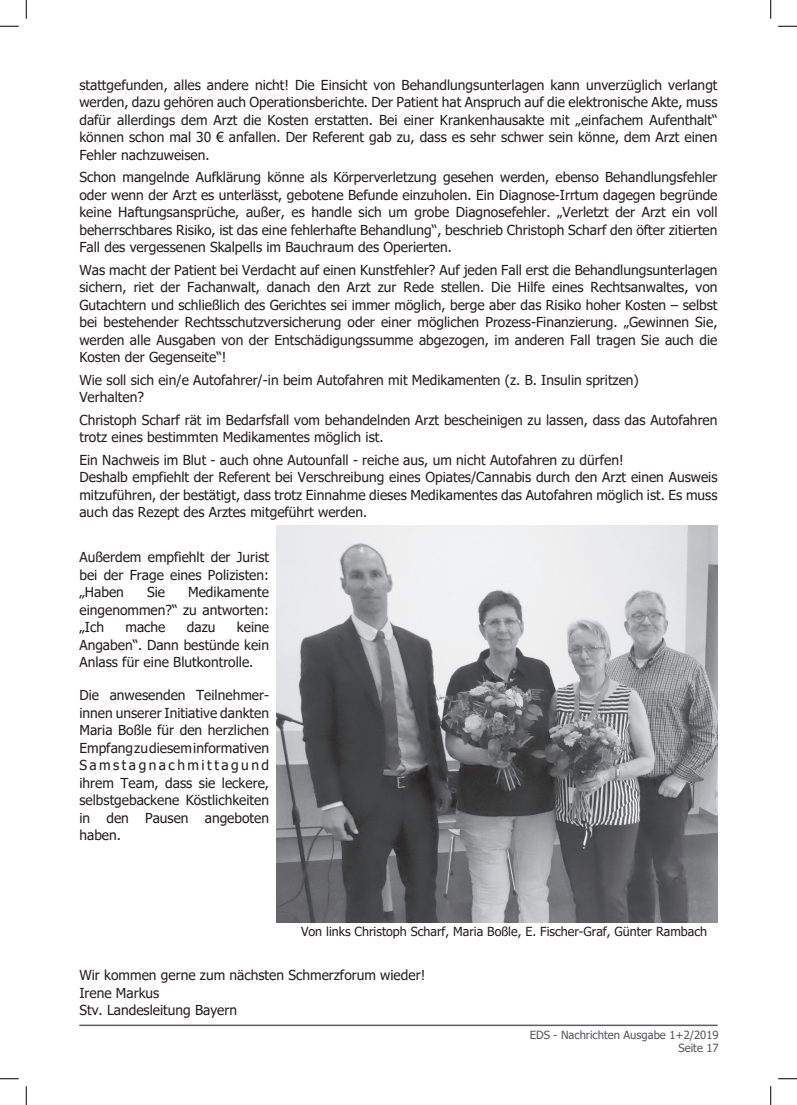
<style>
.page{position:relative;width:797px;height:1105px;background:#fff}
.page>*{position:absolute;margin:0;border:0;box-sizing:border-box;transform-origin:0 0}
.t1{font:13.75px/17.5px "Tahoma";color:#231f20;text-align:justify}
.t2{font:12.5px "Tahoma";color:#231f20}
.t3{font:11.25px/13.5px "Tahoma";color:#57585a;text-align:right}
</style>
<div class="page">
<hr style="left:79px;top:1025px;width:638px;height:1px;background:#57585a">
<img style="left:276px;top:526px;width:441px;height:397px">
<svg style="left:0;top:25px;width:19px;height:2px"></svg>
<svg style="left:778px;top:25px;width:19px;height:2px"></svg>
<svg style="left:0;top:1078px;width:19px;height:1px"></svg>
<svg style="left:778px;top:1078px;width:19px;height:1px"></svg>
<svg style="left:25px;top:0;width:2px;height:19px"></svg>
<svg style="left:25px;top:1086px;width:2px;height:19px"></svg>
<svg style="left:770px;top:0;width:1px;height:19px"></svg>
<svg style="left:770px;top:1086px;width:1px;height:19px"></svg>
<p class="t1" style="left:79px;top:77px;width:639px">stattgefunden, alles andere nicht! Die Einsicht von Behandlungsunterlagen kann unverzüglich verlangt werden, dazu gehören auch Operationsberichte. Der Patient hat Anspruch auf die elektronische Akte, muss dafür allerdings dem Arzt die Kosten erstatten. Bei einer Krankenhausakte mit „einfachem Aufenthalt“ können schon mal 30 € anfallen. Der Referent gab zu, dass es sehr schwer sein könne, dem Arzt einen Fehler nachzuweisen.</p>
<p class="t1" style="left:79px;top:169px;width:639px">Schon mangelnde Aufklärung könne als Körperverletzung gesehen werden, ebenso Behandlungsfehler oder wenn der Arzt es unterlässt, gebotene Befunde einzuholen. Ein Diagnose-Irrtum dagegen begründe keine Haftungsansprüche, außer, es handle sich um grobe Diagnosefehler. „Verletzt der Arzt ein voll beherrschbares Risiko, ist das eine fehlerhafte Behandlung“, beschrieb Christoph Scharf den öfter zitierten Fall des vergessenen Skalpells im Bauchraum des Operierten.</p>
<p class="t1" style="left:79px;top:262px;width:639px">Was macht der Patient bei Verdacht auf einen Kunstfehler? Auf jeden Fall erst die Behandlungsunterlagen sichern, riet der Fachanwalt, danach den Arzt zur Rede stellen. Die Hilfe eines Rechtsanwaltes, von Gutachtern und schließlich des Gerichtes sei immer möglich, berge aber das Risiko hoher Kosten – selbst bei bestehender Rechtsschutzversicherung oder einer möglichen Prozess-Finanzierung. „Gewinnen Sie, werden alle Ausgaben von der Entschädigungssumme abgezogen, im anderen Fall tragen Sie auch die Kosten der Gegenseite“!</p>
<p class="t1" style="left:79px;top:372px;width:561px">Wie soll sich ein/e Autofahrer/-in beim Autofahren mit Medikamenten (z. B. Insulin spritzen)<br>Verhalten?</p>
<p class="t1" style="left:79px;top:412px;width:639px">Christoph Scharf rät im Bedarfsfall vom behandelnden Arzt bescheinigen zu lassen, dass das Autofahren trotz eines bestimmten Medikamentes möglich ist.</p>
<p class="t1" style="left:79px;top:452px;width:639px;text-align:left">Ein Nachweis im Blut - auch ohne Autounfall - reiche aus, um nicht Autofahren zu dürfen!<br>Deshalb empfiehlt der Referent bei Verschreibung eines Opiates/Cannabis durch den Arzt einen Ausweis mitzuführen, der bestätigt, dass trotz Einnahme dieses Medikamentes das Autofahren möglich ist. Es muss auch das Rezept des Arztes mitgeführt werden.</p>
<p class="t1" style="left:79px;top:549px;width:191px">Außerdem empfiehlt der Jurist bei der Frage eines Polizisten: „Haben</p>
<p class="t1" style="left:79px;top:584px;width:191px;text-indent:109px">Medikamente eingenommen?“ zu antworten: „Ich</p>
<p class="t1" style="left:147px;top:584px;width:20px">Sie</p>
<p class="t1" style="left:79px;top:619px;width:191px;text-indent:157px">keine Angaben“. Dann bestünde kein Anlass für eine Blutkontrolle.</p>
<p class="t1" style="left:79px;top:687px;width:191px">Die anwesenden Teilnehmer&shy;innen unserer Initiative dankten Maria Boßle für den herzlichen Empfang zu diesem informativen Samstagnachmittagund ihrem Team, dass sie leckere, selbstgebackene Köstlichkeiten in den Pausen angeboten haben.</p>
<p class="t1" style="left:125px;top:619px;width:42px">mache</p>
<p class="t1" style="left:187px;top:619px;width:30px">dazu</p>
<p class="t2" style="left:301px;top:923px;width:407px">Von links Christoph Scharf, Maria Boßle, E. Fischer-Graf, Günter Rambach</p>
<p class="t1" style="left:79px;top:967px;width:347px;text-align:left">Wir kommen gerne zum nächsten Schmerzforum wieder!<br>Irene Markus<br>Stv. Landesleitung Bayern</p>
<p class="t3" style="left:529px;top:1028px;width:190px">EDS - Nachrichten Ausgabe 1+2/2019<br>Seite 17</p>
</div>
